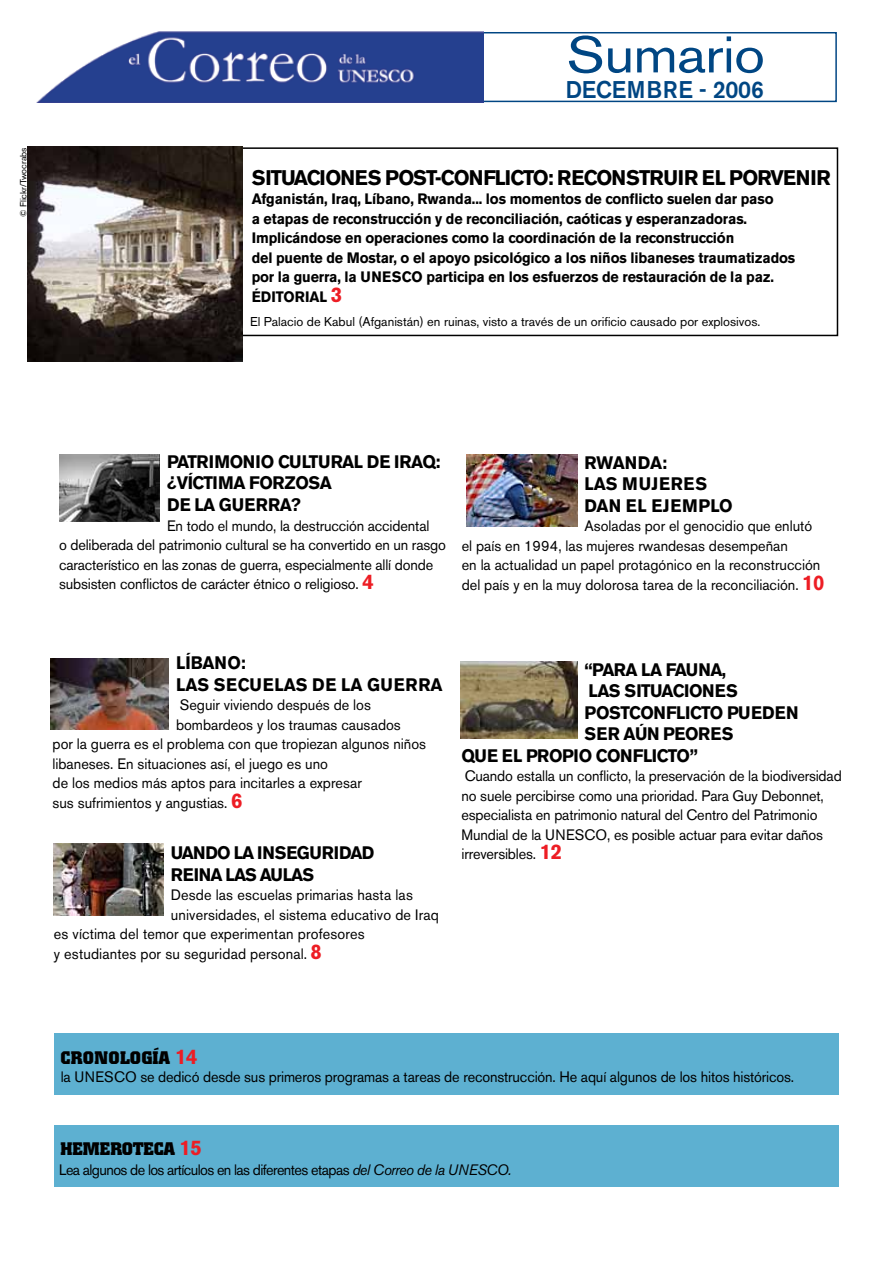
<style>
.page{position:relative;width:893px;height:1263px;background:#fff}
.page>*{position:absolute;margin:0;border:0;box-sizing:border-box;transform-origin:0 0}
.t1{font:51px "Akzidenz Grotesk BE";letter-spacing:-.01em;color:#004683;scale:1.12 1}
.t2{font:500 24px "Akzidenz Grotesk BE";letter-spacing:.01em;color:#004683;scale:.96 1}
.t3{font:700 21px "Akzidenz Grotesk BE";letter-spacing:-.03em;color:#000;scale:.96 1}
.t4{font:700 21px "Akzidenz Grotesk BE";color:#ed1d24;scale:.96 1}
.t5{font:700 18px/21.6px "Akzidenz Grotesk BE";letter-spacing:.01em;color:#000;scale:.95 1}
.t6{font:700 18px/21.6px "Akzidenz Grotesk BE";letter-spacing:.04em;color:#000;scale:.95 1}
.t7{font:700 18px "Akzidenz Grotesk BE";letter-spacing:-.01em;color:#000;scale:.95 1}
.t8{font:700 18px "Akzidenz Grotesk BE";letter-spacing:-.03em;color:#000;scale:.95 1}
.t9{font:700 18px "Colossalis";letter-spacing:.02em;color:#000}
.t10{font:700 18px "Colossalis";color:#000}
.t11{font:15px/19.5px "Akzidenz Grotesk BE";color:#000;scale:.96 1}
.t12{font:700 15px/19.5px "Akzidenz Grotesk BE";letter-spacing:-.01em;color:#000;scale:.95 1}
.t13{font:15px "Akzidenz Grotesk BE";letter-spacing:-.04em;color:#000;scale:.96 1}
.t14{font:12.75px "Akzidenz Grotesk BE";color:#000}
.t15{font:9px "Akzidenz Grotesk BE";color:#000}
.s1{font-weight:700;font-size:21px;color:#ed1d24}
.s2{font-family:"Akzidenz Grotesk BE";font-size:21px;color:#ed1d24}
.s3{font-style:italic}
</style>
<div class="page">
<div style="left:481px;top:32px;width:356px;height:70px;border:1px solid #004683"></div>
<img style="left:37px;top:31px;width:446px;height:71px">
<div style="left:55px;top:147px;width:783px;height:189px;border:2px solid #000"></div>
<div style="left:54px;top:1033px;width:785px;height:62px;background:#5db0d1"></div>
<div style="left:54px;top:1125px;width:785px;height:62px;background:#5db0d1"></div>
<img style="left:28px;top:147px;width:215px;height:215px">
<img style="left:59px;top:455px;width:101px;height:66px">
<img style="left:50px;top:658px;width:119px;height:72px">
<img style="left:54px;top:844px;width:109px;height:72px">
<img style="left:467px;top:454px;width:110px;height:73px">
<img style="left:460px;top:662px;width:117px;height:77px">
<p class="t15" style="left:18px;top:217px;width:71px;rotate:-90deg">© Flickr/Twocrabs</p>
<h1 class="t1" style="left:567px;top:24px;width:179px">Sumario</h1>
<h2 class="t2" style="left:566px;top:75px;width:208px">DECEMBRE - 2006</h2>
<h3 class="t3" style="left:252px;top:165px;width:605px">Situaciones post-conflicto: reconstruir el porvenir</h3>
<p class="t12" style="left:252px;top:189px;width:574px">Afganistán, Iraq, Líbano, Rwanda... los momentos de conflicto suelen dar paso<br>a etapas de reconstrucción y de reconciliación, caóticas y esperanzadoras.<br>Implicándose en operaciones como la coordinación de la reconstrucción<br>del puente de Mostar, o el apoyo psicológico a los niños libaneses traumatizados por la guerra, la UNE</p>
<p class="t12" style="left:392px;top:267px;width:404px">SCO participa en los esfuerzos de restauración de la paz.</p>
<p class="t12" style="left:252px;top:287px;width:31px">éDITORIAL</p>
<h3 class="t4" style="left:331px;top:282px;width:13px">3</h3>
<p class="t14" style="left:250px;top:314px;width:512px">El Palacio de Kabul (Afganistán) en ruinas, visto a través de un orificio causado por explosivos.</p>
<p class="t5" style="left:167px;top:451px;width:289px">Patrimonio cultural de Iraq: ¿víctima forzosa<br>de la guerra?</p>
<p class="t11" style="left:59px;top:516px;width:404px;text-indent:108px">En todo el mundo, la destrucción accidental<br>o deliberada del patrimonio cultural se ha convertido en un rasgo característico en las zonas de guerra, especialmente allí donde subsisten conflictos de carácter étnico o religioso. <span class="s1">4</span></p>
<p class="t6" style="left:584px;top:452px;width:158px">Rwanda:<br>las mujeres dan el ejemplo</p>
<p class="t11" style="left:462px;top:516px;width:379px;text-indent:123px">Asoladas por el genocidio que enlutó el país en 1994, las mujeres rwandesas desempeñan<br>en la actualidad un papel protagónico en la reconstrucción del país y en la muy dolorosa tarea de la reconciliación. <span class="s1">10</span></p>
<p class="t6" style="left:176px;top:652px;width:280px">Líbano:<br>las secuelas de la guerra</p>
<p class="t11" style="left:180px;top:695px;width:201px">Seguir viviendo después de los</p>
<p class="t11" style="left:176px;top:715px;width:236px">bombardeos y los traumas causados</p>
<p class="t11" style="left:53px;top:734px;width:391px">por la guerra es el problema con que tropiezan algunos niños</p>
<p class="t11" style="left:53px;top:754px;width:288px">libaneses. En situaciones así, el juego es uno</p>
<p class="t11" style="left:53px;top:773px;width:324px">de los medios más aptos para incitarles a expresar</p>
<p class="t11" style="left:53px;top:793px;width:199px">sus sufrimientos y angustias. <span class="s1">6</span></p>
<p class="t5" style="left:171px;top:842px;width:213px">uando la inseguridad reina las aulas</p>
<p class="t11" style="left:171px;top:885px;width:254px">Desde las escuelas primarias hasta las</p>
<p class="t11" style="left:171px;top:905px;width:281px">universidades, el sistema educativo de Iraq</p>
<p class="t11" style="left:54px;top:924px;width:325px">es víctima del temor que experimentan profesores</p>
<p class="t11" style="left:54px;top:944px;width:281px">y estudiantes por su seguridad personal. <span class="s1">8</span></p>
<p class="t5" style="left:584px;top:659px;width:151px">“Para la fauna,</p>
<p class="t7" style="left:589px;top:680px;width:156px">las s ituaciones</p>
<p class="t5" style="left:584px;top:702px;width:227px">postconflicto pueden</p>
<p class="t7" style="left:584px;top:724px;width:155px">s er aún peores</p>
<p class="t8" style="left:462px;top:745px;width:250px">que el propio conflicto”</p>
<p class="t11" style="left:461px;top:766px;width:398px">Cuando estalla un conflicto, la preservación de la biodiversidad no suele percibirse como una prioridad. Para Guy Debonnet, especialista en patrimonio natural del Centro del Patrimonio Mundial de la UNESCO, es posible actuar para evitar daños irreversibles. <span class="s1">12</span></p>
<p class="t9" style="left:60px;top:1047px;width:139px">CRONOLOGÍA <span class="s2">14</span></p>
<p class="t11" style="left:61px;top:1067px;width:765px">la UNESCO se dedicó desde sus primeros programas a tareas de reconstrucción. He aquí algunos de los hitos históricos.</p>
<p class="t10" style="left:60px;top:1138px;width:143px">HEMEROTECA <span class="s2">15</span></p>
<p class="t13" style="left:59px;top:1160px;width:473px">Lea algunos de los artículos en las diferentes etapas <span class="s3">del Correo de la UNESCO.</span></p>
</div>
